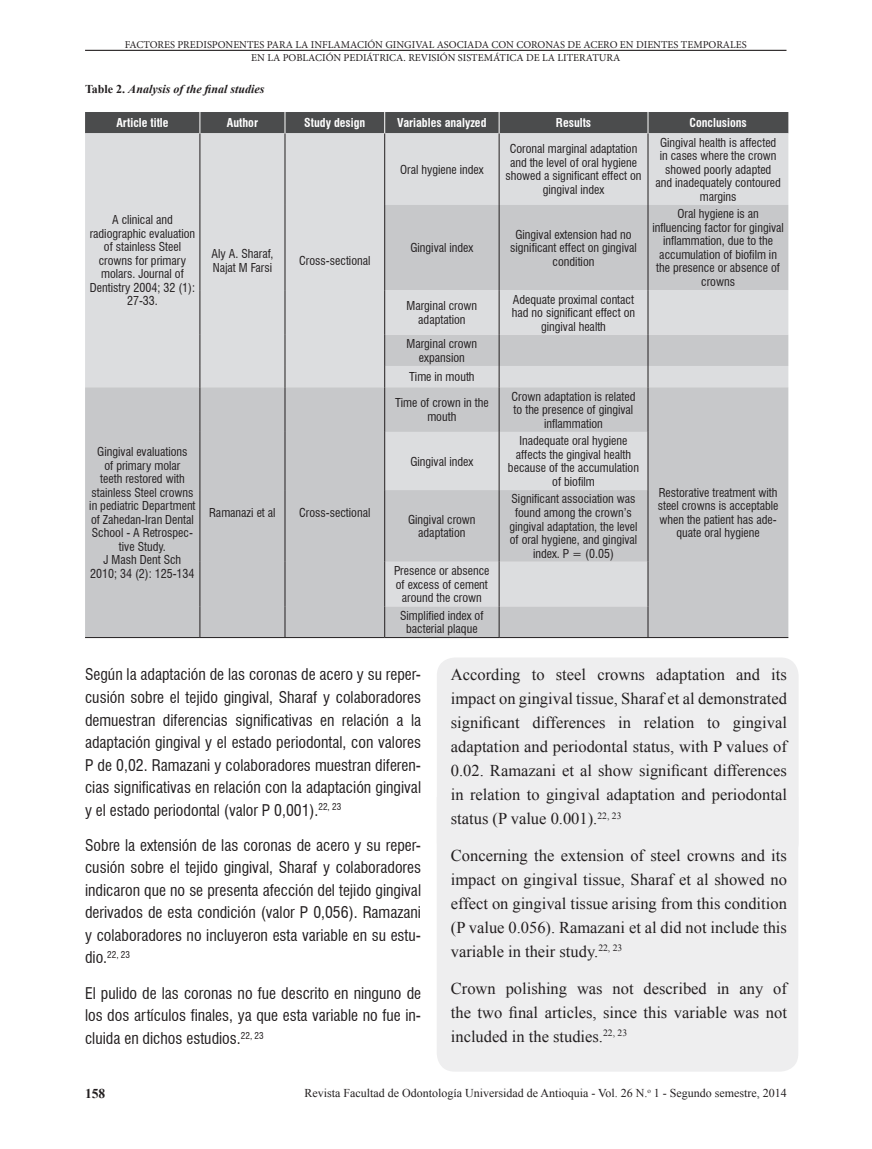
<style>
.page{position:relative;width:872px;height:1149px;background:#fff}
.page>*{position:absolute;margin:0;border:0;box-sizing:border-box;transform-origin:0 0}
.t1{font:16.5px/24px "Times New Roman";color:#231f20;text-align:justify}
.t2{font:condensed 15.75px/22.5px "Swiss 721 BT";color:#231f20;text-align:justify}
.t3{font:700 13.5px "Times New Roman";color:#231f20}
.t4{font:condensed 12px/13.5px "Swiss 721 BT";color:#231f20;text-align:center}
.t5{font:12px "Times New Roman";color:#231f20}
.t6{font:700 condensed 12px "Swiss 721 BT";color:#fff}
.t7{font:italic 700 12px "Times New Roman";color:#231f20}
.t8{font:10.5px/13.5px "Minion Pro";color:#231f20;text-align:center}
.t9{font:condensed 9.15px "Swiss 721 BT";color:#231f20}
.s1{font-style:normal}
.s2{font-size:15.75px}
</style>
<div class="page">
<hr style="left:85px;top:50px;width:701px;height:1px;background:#231f20">
<div style="left:437px;top:72px;width:361px;height:999px;background:#eeeeef;border-radius:18px"></div>
<div style="left:432px;top:68px;width:372px;height:728px;background:#fff"></div>
<div style="left:85px;top:133px;width:703px;height:72px;background:#dcdddf"></div>
<svg style="left:85px;top:205px;width:703px;height:432px;background:#ceced0"></svg>
<hr style="left:199px;top:133px;width:1px;height:72px;background:#231f20">
<hr style="left:285px;top:133px;width:1px;height:72px;background:#231f20">
<hr style="left:199px;top:205px;width:1px;height:85px;background:#231f20">
<hr style="left:285px;top:205px;width:1px;height:85px;background:#231f20">
<hr style="left:199px;top:290px;width:1px;height:45px;background:#231f20">
<hr style="left:285px;top:290px;width:1px;height:45px;background:#231f20">
<hr style="left:199px;top:335px;width:1px;height:31px;background:#231f20">
<hr style="left:285px;top:335px;width:1px;height:31px;background:#231f20">
<svg style="left:199px;top:366px;width:1px;height:21px"></svg>
<svg style="left:285px;top:366px;width:1px;height:21px"></svg>
<hr style="left:384px;top:133px;width:1px;height:72px;background:#231f20">
<hr style="left:499px;top:133px;width:1px;height:72px;background:#231f20">
<hr style="left:647px;top:133px;width:1px;height:72px;background:#231f20">
<hr style="left:384px;top:205px;width:1px;height:85px;background:#231f20">
<hr style="left:499px;top:205px;width:1px;height:85px;background:#231f20">
<hr style="left:647px;top:205px;width:1px;height:85px;background:#231f20">
<hr style="left:384px;top:290px;width:1px;height:45px;background:#231f20">
<hr style="left:499px;top:290px;width:1px;height:45px;background:#231f20">
<hr style="left:647px;top:290px;width:1px;height:45px;background:#231f20">
<hr style="left:384px;top:335px;width:1px;height:31px;background:#231f20">
<hr style="left:499px;top:335px;width:1px;height:31px;background:#231f20">
<hr style="left:647px;top:335px;width:1px;height:31px;background:#231f20">
<svg style="left:384px;top:366px;width:1px;height:21px"></svg>
<svg style="left:499px;top:366px;width:1px;height:21px"></svg>
<svg style="left:647px;top:366px;width:1px;height:21px"></svg>
<hr style="left:199px;top:387px;width:1px;height:45px;background:#231f20">
<hr style="left:285px;top:387px;width:1px;height:45px;background:#231f20">
<hr style="left:199px;top:432px;width:1px;height:58px;background:#231f20">
<hr style="left:285px;top:432px;width:1px;height:58px;background:#231f20">
<hr style="left:199px;top:490px;width:1px;height:71px;background:#231f20">
<hr style="left:285px;top:490px;width:1px;height:71px;background:#231f20">
<hr style="left:199px;top:561px;width:1px;height:45px;background:#231f20">
<hr style="left:285px;top:561px;width:1px;height:45px;background:#231f20">
<hr style="left:199px;top:606px;width:1px;height:31px;background:#231f20">
<hr style="left:285px;top:606px;width:1px;height:31px;background:#231f20">
<hr style="left:85px;top:637px;width:115px;height:1px;background:#231f20">
<hr style="left:200px;top:637px;width:85px;height:1px;background:#231f20">
<hr style="left:285px;top:637px;width:100px;height:1px;background:#231f20">
<hr style="left:384px;top:387px;width:1px;height:45px;background:#231f20">
<hr style="left:499px;top:387px;width:1px;height:45px;background:#231f20">
<hr style="left:647px;top:387px;width:1px;height:45px;background:#231f20">
<hr style="left:648px;top:637px;width:140px;height:1px;background:#231f20">
<hr style="left:384px;top:432px;width:1px;height:58px;background:#231f20">
<hr style="left:499px;top:432px;width:1px;height:58px;background:#231f20">
<hr style="left:647px;top:432px;width:1px;height:58px;background:#231f20">
<hr style="left:384px;top:490px;width:1px;height:71px;background:#231f20">
<hr style="left:499px;top:490px;width:1px;height:71px;background:#231f20">
<hr style="left:647px;top:490px;width:1px;height:71px;background:#231f20">
<hr style="left:384px;top:561px;width:1px;height:45px;background:#231f20">
<hr style="left:499px;top:561px;width:1px;height:45px;background:#231f20">
<hr style="left:647px;top:561px;width:1px;height:45px;background:#231f20">
<hr style="left:384px;top:606px;width:1px;height:31px;background:#231f20">
<hr style="left:499px;top:606px;width:1px;height:31px;background:#231f20">
<hr style="left:647px;top:606px;width:1px;height:31px;background:#231f20">
<hr style="left:385px;top:637px;width:114px;height:1px;background:#231f20">
<hr style="left:499px;top:637px;width:149px;height:1px;background:#231f20">
<div style="left:85px;top:112px;width:703px;height:21px;background:#4b4c4d"></div>
<div style="left:437px;top:657px;width:361px;height:203px;background:#eeeeef;border-radius:18px"></div>
<p class="t8" style="left:125px;top:38px;width:623px">FACTORES PREDISPONENTES PARA LA INFLAMACIÓN GINGIVAL ASOCIADA CON CORONAS DE ACERO EN DIENTES TEMPORALES<br>EN LA POBLACIÓN PEDIÁTRICA. REVISIÓN SISTEMÁTICA DE LA LITERATURA</p>
<p class="t7" style="left:85px;top:81px;width:181px"><span class="s1">Table 2.</span> Analysis of the final studies</p>
<p class="t6" style="left:116px;top:116px;width:54px">Article title</p>
<p class="t6" style="left:227px;top:116px;width:33px">Author</p>
<p class="t6" style="left:304px;top:116px;width:63px">Study design</p>
<p class="t6" style="left:397px;top:116px;width:91px">Variables analyzed</p>
<p class="t6" style="left:556px;top:116px;width:37px">Results</p>
<p class="t6" style="left:689px;top:116px;width:59px">Conclusions</p>
<p class="t4" style="left:90px;top:213px;width:107px">A clinical and radiographic evaluation of stainless Steel crowns for primary molars. Journal of<br>Dentistry 2004; 32 (1):<br>27-33.</p>
<p class="t4" style="left:211px;top:247px;width:64px;text-align:left">Aly A. Sharaf,<br>Najat M Farsi</p>
<p class="t4" style="left:299px;top:254px;width:73px">Cross-sectional</p>
<p class="t4" style="left:400px;top:162px;width:85px">Oral hygiene index</p>
<p class="t4" style="left:410px;top:241px;width:64px">Gingival index</p>
<p class="t4" style="left:505px;top:142px;width:138px">Coronal marginal adaptation and the level of oral hygiene showed a significant effect on gingival index</p>
<p class="t4" style="left:655px;top:135px;width:127px">Gingival health is affected in cases where the crown showed poorly adapted and inadequately contoured margins</p>
<p class="t4" style="left:510px;top:227px;width:128px">Gingival extension had no significant effect on gingival condition</p>
<p class="t4" style="left:652px;top:207px;width:133px">Oral hygiene is an influencing factor for gingival inflammation, due to the accumulation of biofilm in the presence or absence of crowns</p>
<p class="t4" style="left:406px;top:299px;width:72px">Marginal crown adaptation</p>
<p class="t4" style="left:512px;top:292px;width:125px">Adequate proximal contact had no significant effect on gingival health</p>
<p class="t4" style="left:406px;top:337px;width:72px">Marginal crown expansion</p>
<p class="t4" style="left:409px;top:370px;width:67px">Time in mouth</p>
<p class="t4" style="left:395px;top:396px;width:95px">Time of crown in the mouth</p>
<p class="t4" style="left:511px;top:389px;width:126px">Crown adaptation is related to the presence of gingival inflammation</p>
<p class="t4" style="left:508px;top:434px;width:133px">Inadequate oral hygiene affects the gingival health because of the accumulation of biofilm</p>
<p class="t4" style="left:89px;top:445px;width:108px">Gingival evaluations<br>of primary molar<br>teeth restored with stainless Steel crowns in pediatric Department of Zahedan-Iran Dental<br>School - A Retrospec&shy;tive Study.<br>J Mash Dent Sch<br>2010; 34 (2): 125-134</p>
<p class="t4" style="left:410px;top:454px;width:64px">Gingival index</p>
<p class="t4" style="left:657px;top:485px;width:122px">Restorative treatment with steel crowns is acceptable when the patient has ade&shy;quate oral hygiene</p>
<p class="t4" style="left:509px;top:492px;width:130px">Significant association was found among the crown’s gingival adaptation, the level of oral hygiene, and gingival index. P = (0.05)</p>
<p class="t4" style="left:209px;top:505px;width:68px">Ramanazi et al</p>
<p class="t4" style="left:299px;top:505px;width:73px">Cross-sectional</p>
<p class="t4" style="left:408px;top:512px;width:69px">Gingival crown adaptation</p>
<p class="t4" style="left:394px;top:564px;width:97px">Presence or absence of excess of cement around the crown</p>
<p class="t4" style="left:400px;top:608px;width:85px">Simplified index of bacterial plaque</p>
<p class="t2" style="left:85px;top:663px;width:337px">Según la adaptación de las coronas de acero y su reper&shy;cusión sobre el tejido gingival, Sharaf y colaboradores demuestran diferencias significativas en relación a la adaptación gingival y el estado periodontal, con valores P de 0,02. Ramazani y colaboradores muestran diferen&shy;cias significativas en relación con la adaptación gingival y el estado periodontal (valor P 0,001).<sup>22,</sup> <sup>23</sup></p>
<p class="t2" style="left:85px;top:833px;width:337px">Sobre la extensión de las coronas de acero y su reper&shy;cusión sobre el tejido gingival, Sharaf y colaboradores indicaron que no se presenta afección del tejido gingival derivados de esta condición (valor P 0,056). Ramazani y colaboradores no incluyeron esta variable en su estu-</p>
<p class="t9" style="left:85px;top:949px;width:47px"><span class="s2">dio.</span>22, 23</p>
<h2 class="t2" style="left:85px;top:981px;width:337px">El pulido de las coronas no fue descrito en ninguno de los dos artículos finales, ya que esta variable no fue in&shy;cluida en dichos estudios.<sup>22,</sup> <sup>23</sup></h2>
<p class="t1" style="left:451px;top:662px;width:337px">According to steel crowns adaptation and its impact on gingival tissue, Sharaf et al demonstrated significant differences in relation to gingival adaptation and periodontal status, with P values of 0.02. Ramazani et al show significant differences in relation to gingival adaptation and periodontal status (P value 0.001).<sup>22,</sup> <sup>23</sup></p>
<h1 class="t1" style="left:451px;top:842px;width:337px">Concerning the extension of steel crowns and its impact on gingival tissue, Sharaf et al showed no effect on gingival tissue arising from this condition (P value 0.056). Ramazani et al did not include this variable in their study.<sup>22,</sup> <sup>23</sup></h1>
<h1 class="t1" style="left:451px;top:975px;width:337px">Crown polishing was not described in any of the two final articles, since this variable was not included in the studies.<sup>22,</sup> <sup>23</sup></h1>
<p class="t3" style="left:85px;top:1083px;width:22px">158</p>
<p class="t5" style="left:304px;top:1084px;width:484px">Revista Facultad de Odontología Universidad de Antioquia - Vol. 26 N.<sup>o</sup> 1 - Segundo semestre, 2014</p>
</div>
